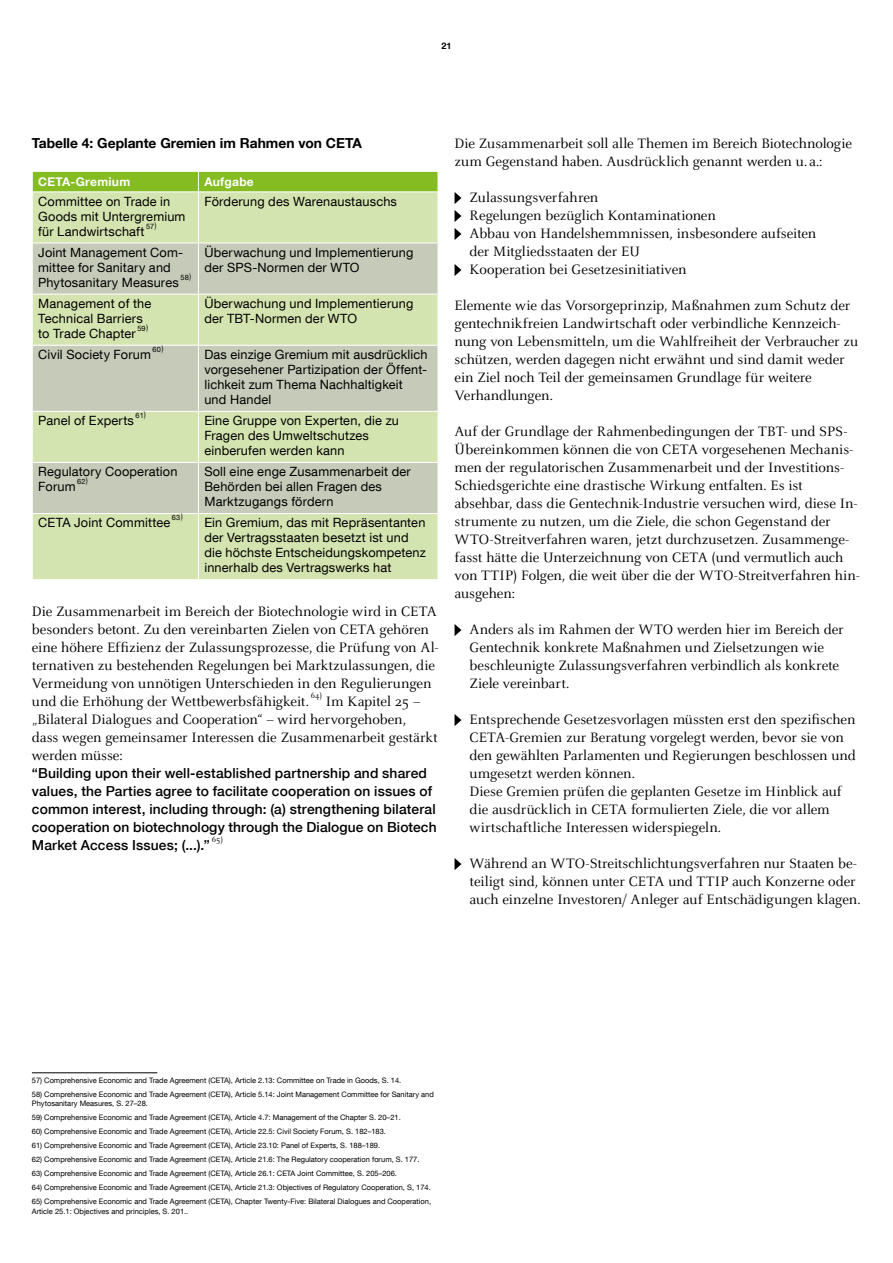
<style>
.page{position:relative;width:893px;height:1263px;background:#fff}
.page>*{position:absolute;margin:0;border:0;box-sizing:border-box;transform-origin:0 0}
.t1{font:15px/18px "Celeste";letter-spacing:-.01em;color:#000}
.t2{font:500 13.8px/18px "Helvetica Neue LT Com";letter-spacing:.01em;color:#000}
.t3{font:700 13.8px "Helvetica Neue LT Com";color:#000}
.t4{font:12.75px/15px "Helvetica Neue LT Com";letter-spacing:.015em;color:#000}
.t5{font:700 12px "Helvetica Neue LT Com";letter-spacing:.025em;color:#fff}
.t6{font:700 9px "Helvetica Neue LT Com";color:#000}
.t7{font:8.7px "Celeste";color:#000}
.t8{font:7.5px/9.8px "Helvetica Neue LT Com";color:#000}
.t9{font:7.35px "Helvetica Neue LT Com";letter-spacing:.02em;color:#000}
.s1{font-family:"Celeste";font-size:8.7px}
</style>
<div class="page">
<div style="left:33px;top:192px;width:405px;height:387px;background:#d4e4b0"></div>
<svg style="left:33px;top:244px;width:405px;height:269px;background:#cbd3b5"></svg>
<hr style="left:32px;top:243px;width:166px;height:1px;background:#fff">
<hr style="left:198px;top:243px;width:240px;height:1px;background:#fff">
<hr style="left:32px;top:294px;width:166px;height:1px;background:#fff">
<hr style="left:32px;top:345px;width:166px;height:1px;background:#fff">
<hr style="left:32px;top:411px;width:166px;height:1px;background:#fff">
<hr style="left:32px;top:462px;width:166px;height:1px;background:#fff">
<hr style="left:32px;top:513px;width:166px;height:1px;background:#fff">
<hr style="left:198px;top:192px;width:1px;height:51px;background:#fff">
<hr style="left:198px;top:243px;width:1px;height:51px;background:#fff">
<hr style="left:198px;top:294px;width:240px;height:1px;background:#fff">
<hr style="left:198px;top:294px;width:1px;height:51px;background:#fff">
<hr style="left:198px;top:345px;width:240px;height:1px;background:#fff">
<hr style="left:198px;top:346px;width:1px;height:65px;background:#fff">
<hr style="left:198px;top:411px;width:240px;height:1px;background:#fff">
<hr style="left:198px;top:412px;width:1px;height:50px;background:#fff">
<hr style="left:198px;top:462px;width:240px;height:1px;background:#fff">
<hr style="left:198px;top:463px;width:1px;height:50px;background:#fff">
<hr style="left:198px;top:513px;width:240px;height:1px;background:#fff">
<hr style="left:198px;top:514px;width:1px;height:65px;background:#fff">
<svg style="left:32px;top:171px;width:406px;height:21px;background:#8ec134"></svg>
<hr style="left:32px;top:1072px;width:125px;height:1px;background:#000">
<svg style="left:455px;top:192px;width:6px;height:12px"></svg>
<svg style="left:455px;top:210px;width:6px;height:12px"></svg>
<svg style="left:455px;top:228px;width:6px;height:12px"></svg>
<svg style="left:455px;top:264px;width:6px;height:12px"></svg>
<svg style="left:455px;top:624px;width:6px;height:12px"></svg>
<svg style="left:455px;top:714px;width:6px;height:12px"></svg>
<svg style="left:455px;top:858px;width:6px;height:12px"></svg>
<p class="t6" style="left:441px;top:40px;width:12px">21</p>
<p class="t3" style="left:32px;top:134px;width:332px">Tabelle 4: Geplante Gremien im Rahmen von CETA</p>
<p class="t5" style="left:38px;top:174px;width:94px">CETA-Gremium</p>
<p class="t5" style="left:204px;top:174px;width:51px">Aufgabe</p>
<p class="t4" style="left:38px;top:194px;width:134px">Committee on Trade in</p>
<p class="t4" style="left:204px;top:194px;width:194px">Förderung des Warenaustauschs</p>
<p class="t4" style="left:38px;top:209px;width:149px">Goods mit Untergremium für Landwirtschaft</p>
<p class="t9" style="left:146px;top:222px;width:12px">57<span class="s1">)</span></p>
<p class="t4" style="left:38px;top:245px;width:146px">Joint Management Com-</p>
<p class="t4" style="left:204px;top:245px;width:210px">Überwachung und Implementierung</p>
<p class="t4" style="left:38px;top:260px;width:134px">mittee for Sanitary and</p>
<p class="t4" style="left:204px;top:260px;width:157px">der SPS-Normen der WTO</p>
<p class="t4" style="left:38px;top:275px;width:142px">Phytosanitary Measures</p>
<p class="t9" style="left:180px;top:273px;width:13px">58<span class="s1">)</span></p>
<p class="t4" style="left:38px;top:296px;width:114px">Management of the</p>
<p class="t4" style="left:204px;top:296px;width:210px">Überwachung und Implementierung</p>
<p class="t4" style="left:38px;top:311px;width:106px">Technical Barriers</p>
<p class="t4" style="left:204px;top:311px;width:154px">der TBT-Normen der WTO</p>
<p class="t4" style="left:38px;top:326px;width:99px">to Trade Chapter</p>
<p class="t9" style="left:137px;top:324px;width:13px">59<span class="s1">)</span></p>
<p class="t4" style="left:38px;top:347px;width:114px">Civil Society Forum</p>
<p class="t9" style="left:153px;top:345px;width:13px">60<span class="s1">)</span></p>
<p class="t4" style="left:204px;top:347px;width:225px">Das einzige Gremium mit ausdrücklich vorgesehener Partizipation der Öffent&shy;lichkeit zum Thema Nachhaltigkeit und Handel</p>
<p class="t9" style="left:136px;top:411px;width:12px">61<span class="s1">)</span></p>
<p class="t4" style="left:38px;top:413px;width:97px">Panel of Experts</p>
<p class="t4" style="left:204px;top:413px;width:196px">Eine Gruppe von Experten, die zu<br>Fragen des Umweltschutzes einberufen werden kann</p>
<p class="t4" style="left:38px;top:464px;width:141px">Regulatory Cooperation</p>
<p class="t4" style="left:204px;top:464px;width:208px">Soll eine enge Zusammenarbeit der</p>
<p class="t4" style="left:38px;top:479px;width:39px">Forum</p>
<p class="t9" style="left:77px;top:477px;width:12px">62<span class="s1">)</span></p>
<p class="t4" style="left:204px;top:479px;width:179px">Behörden bei allen Fragen des<br>Marktzugangs fördern</p>
<p class="t9" style="left:172px;top:513px;width:13px">63<span class="s1">)</span></p>
<p class="t4" style="left:38px;top:515px;width:134px">CETA Joint Committee</p>
<p class="t4" style="left:204px;top:515px;width:223px">Ein Gremium, das mit Repräsentanten der Vertragsstaaten besetzt ist und die höchste Entscheidungskompetenz innerhalb des Vertragswerks hat</p>
<p class="t1" style="left:32px;top:603px;width:408px">Die Zusammenarbeit im Bereich der Biotechnologie wird in CETA besonders betont. Zu den vereinbarten Zielen von CETA gehören eine höhere Effizienz der Zulassungsprozesse, die Prüfung von Al&shy;ternativen zu bestehenden Regelungen bei Marktzulassungen, die Vermeidung von unnötigen Unterschieden in den Regulierungen und die Erhöhung der Wettbewerbsfähigkeit.</p>
<p class="t7" style="left:311px;top:690px;width:13px">64)</p>
<p class="t1" style="left:32px;top:693px;width:407px;text-indent:294px">Im Kapitel 25 – „Bilateral Dialogues and Cooperation“ – wird hervorgehoben,<br>dass wegen gemeinsamer Interessen die Zusammenarbeit gestärkt werden müsse:</p>
<p class="t2" style="left:32px;top:764px;width:406px">“Building upon their well-established partnership and shared values, the Parties agree to facilitate cooperation on issues of common interest, including through: (a) strengthening bilateral cooperation on biotechnology through the Dialogue on Biotech Market Access Issues; (...).”</p>
<p class="t7" style="left:212px;top:834px;width:13px">65)</p>
<p class="t1" style="left:455px;top:135px;width:399px">Die Zusammenarbeit soll alle Themen im Bereich Biotechnologie zum Gegenstand haben. Ausdrücklich genannt werden u. a.:</p>
<p class="t1" style="left:470px;top:189px;width:348px">Zulassungsverfahren<br>Regelungen bezüglich Kontaminationen<br>Abbau von Handelshemmnissen, insbesondere aufseiten der Mitgliedsstaaten der EU<br>Kooperation bei Gesetzesinitiativen</p>
<p class="t1" style="left:455px;top:297px;width:405px">Elemente wie das Vorsorgeprinzip, Maßnahmen zum Schutz der gentechnikfreien Landwirtschaft oder verbindliche Kennzeich&shy;nung von Lebensmitteln, um die Wahlfreiheit der Verbraucher zu schützen, werden dagegen nicht erwähnt und sind damit weder ein Ziel noch Teil der gemeinsamen Grundlage für weitere Verhandlungen.</p>
<p class="t1" style="left:455px;top:423px;width:406px">Auf der Grundlage der Rahmenbedingungen der TBT- und SPS-Übereinkommen können die von CETA vorgesehenen Mechanis&shy;men der regulatorischen Zusammenarbeit und der Investitions-Schiedsgerichte eine drastische Wirkung entfalten. Es ist absehbar, dass die Gentechnik-Industrie versuchen wird, diese In&shy;strumente zu nutzen, um die Ziele, die schon Gegenstand der WTO-Streitverfahren waren, jetzt durchzusetzen. Zusammenge&shy;fasst hätte die Unterzeichnung von CETA (und vermutlich auch von TTIP) Folgen, die weit über die der WTO-Streitverfahren hin&shy;ausgehen:</p>
<p class="t1" style="left:470px;top:621px;width:376px">Anders als im Rahmen der WTO werden hier im Bereich der Gentechnik konkrete Maßnahmen und Zielsetzungen wie beschleunigte Zulassungsverfahren verbindlich als konkrete Ziele vereinbart.</p>
<p class="t1" style="left:470px;top:711px;width:388px">Entsprechende Gesetzesvorlagen müssten erst den spezifischen CETA-Gremien zur Beratung vorgelegt werden, bevor sie von den gewählten Parlamenten und Regierungen beschlossen und umgesetzt werden können.<br>Diese Gremien prüfen die geplanten Gesetze im Hinblick auf die ausdrücklich in CETA formulierten Ziele, die vor allem wirtschaftliche Interessen widerspiegeln.</p>
<p class="t1" style="left:470px;top:855px;width:392px">Während an WTO-Streitschlichtungsverfahren nur Staaten be&shy;teiligt sind, können unter CETA und TTIP auch Konzerne oder auch einzelne Investoren/ Anleger auf Entschädigungen klagen.</p>
<p class="t8" style="left:32px;top:1075px;width:371px">57) Comprehensive Economic and Trade Agreement (CETA), Article 2.13: Committee on Trade in Goods, S. 14.</p>
<p class="t8" style="left:32px;top:1089px;width:403px">58) Comprehensive Economic and Trade Agreement (CETA), Article 5.14: Joint Management Committee for Sanitary and<br>Phytosanitary Measures, S. 27–28.</p>
<p class="t8" style="left:32px;top:1112px;width:370px">59) Comprehensive Economic and Trade Agreement (CETA), Article 4.7: Management of the Chapter S. 20–21.</p>
<p class="t8" style="left:32px;top:1126px;width:356px">60) Comprehensive Economic and Trade Agreement (CETA), Article 22.5: Civil Society Forum, S. 182–183.</p>
<p class="t8" style="left:32px;top:1140px;width:350px">61) Comprehensive Economic and Trade Agreement (CETA), Article 23.10: Panel of Experts, S. 188–189.</p>
<p class="t8" style="left:32px;top:1154px;width:389px">62) Comprehensive Economic and Trade Agreement (CETA), Article 21.6: The Regulatory cooperation forum, S. 177.</p>
<p class="t8" style="left:32px;top:1168px;width:367px">63) Comprehensive Economic and Trade Agreement (CETA), Article 26.1: CETA Joint Committee, S. 205–206.</p>
<p class="t8" style="left:32px;top:1182px;width:400px">64) Comprehensive Economic and Trade Agreement (CETA), Article 21.3: Objectives of Regulatory Cooperation, S, 174.</p>
<p class="t8" style="left:32px;top:1196px;width:401px">65) Comprehensive Economic and Trade Agreement (CETA), Chapter Twenty-Five: Bilateral Dialogues and Cooperation,<br>Article 25.1: Objectives and principles, S. 201..</p>
</div>
